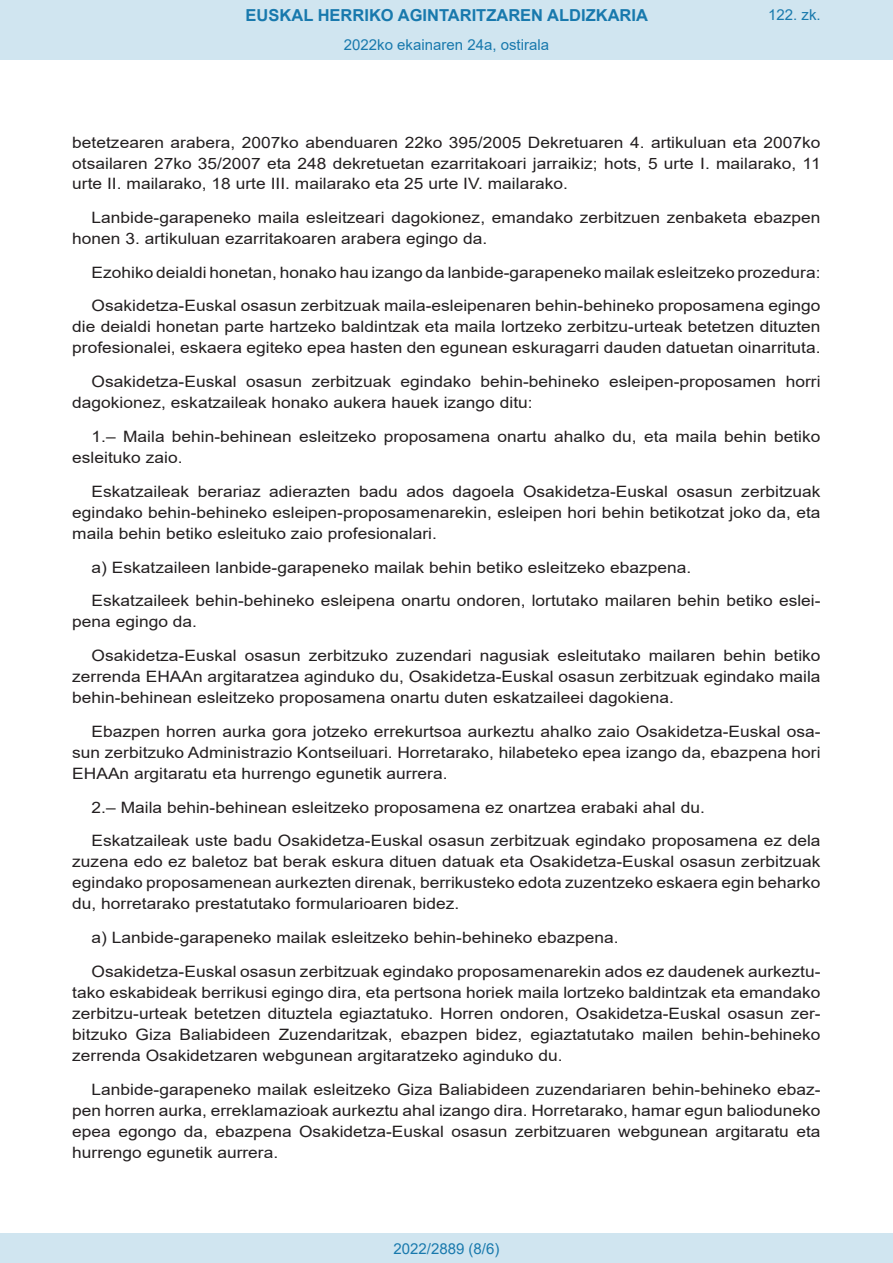
<style>
.page{position:relative;width:893px;height:1263px;background:#fff}
.page>*{position:absolute;margin:0;border:0;box-sizing:border-box;transform-origin:0 0}
.t1{font:700 16.5px "Arial";color:#1879ad}
.BOPVDetalle{font:15.6px/21px "Arial";color:#231f20;text-align:justify;scale:1.11 1}
.Paginacion_Centro{font:15px "Arial";color:#1879ad}
</style>
<div class="page">
<div style="left:0;top:0;width:893px;height:60px;background:#d0e5f0"></div>
<div style="left:0;top:1233px;width:893px;height:30px;background:#d0e5f0"></div>
<p class="t1" style="left:246px;top:3px;width:404px">EUSKAL HERRIKO AGINTARITZAREN ALDIZKARIA</p>
<p class="Paginacion_Centro" style="left:344px;top:35px;width:207px">2022ko ekainaren 24a, ostirala</p>
<p class="Paginacion_Centro" style="left:768px;top:5px;width:54px">122. zk.</p>
<p class="BOPVDetalle" style="left:72px;top:132px;width:676px;line-height:20.5px">betetzearen arabera, 2007ko abenduaren 22ko 395/2005 Dekretuaren 4. artikuluan eta 2007ko otsailaren 27ko 35/2007 eta 248 dekretuetan ezarritakoari jarraikiz; hots, 5 urte I. mailarako, 11 urte II. mailarako, 18 urte III. mailarako eta 25 urte IV. mailarako.</p>
<p class="BOPVDetalle" style="left:72px;top:207px;width:676px;text-indent:19px">Lanbide-garapeneko maila esleitzeari dagokionez, emandako zerbitzuen zenbaketa ebazpen honen 3. artikuluan ezarritakoaren arabera egingo da.</p>
<p class="BOPVDetalle" style="left:92px;top:262px;width:658px">Ezohiko deialdi honetan, honako hau izango da lanbide-garapeneko mailak esleitzeko prozedura:</p>
<p class="BOPVDetalle" style="left:72px;top:295px;width:676px;text-indent:19px">Osakidetza-Euskal osasun zerbitzuak maila-esleipenaren behin-behineko proposamena egingo die deialdi honetan parte hartzeko baldintzak eta maila lortzeko zerbitzu-urteak betetzen dituzten profesionalei, eskaera egiteko epea hasten den egunean eskuragarri dauden datuetan oinarrituta.</p>
<p class="BOPVDetalle" style="left:72px;top:371px;width:676px;text-indent:19px">Osakidetza-Euskal osasun zerbitzuak egindako behin-behineko esleipen-proposamen horri dagokionez, eskatzaileak honako aukera hauek izango ditu:</p>
<p class="BOPVDetalle" style="left:72px;top:426px;width:676px;text-indent:19px">1.– Maila behin-behinean esleitzeko proposamena onartu ahalko du, eta maila behin betiko esleituko zaio.</p>
<p class="BOPVDetalle" style="left:72px;top:481px;width:676px;text-indent:19px">Eskatzaileak berariaz adierazten badu ados dagoela Osakidetza-Euskal osasun zerbitzuak egindako behin-behineko esleipen-proposamenarekin, esleipen hori behin betikotzat joko da, eta maila behin betiko esleituko zaio profesionalari.</p>
<p class="BOPVDetalle" style="left:92px;top:556px;width:542px">a) Eskatzaileen lanbide-garapeneko mailak behin betiko esleitzeko ebazpena.</p>
<p class="BOPVDetalle" style="left:72px;top:590px;width:676px;text-indent:19px">Eskatzaileek behin-behineko esleipena onartu ondoren, lortutako mailaren behin betiko eslei&shy;pena egingo da.</p>
<p class="BOPVDetalle" style="left:72px;top:645px;width:676px;text-indent:19px">Osakidetza-Euskal osasun zerbitzuko zuzendari nagusiak esleitutako mailaren behin betiko zerrenda EHAAn argitaratzea aginduko du, Osakidetza-Euskal osasun zerbitzuak egindako maila behin-behinean esleitzeko proposamena onartu duten eskatzaileei dagokiena.</p>
<p class="BOPVDetalle" style="left:72px;top:721px;width:676px;text-indent:19px">Ebazpen horren aurka gora jotzeko errekurtsoa aurkeztu ahalko zaio Osakidetza-Euskal osa&shy;sun zerbitzuko Administrazio Kontseiluari. Horretarako, hilabeteko epea izango da, ebazpena hori EHAAn argitaratu eta hurrengo egunetik aurrera.</p>
<p class="BOPVDetalle" style="left:92px;top:796px;width:554px">2.– Maila behin-behinean esleitzeko proposamena ez onartzea erabaki ahal du.</p>
<p class="BOPVDetalle" style="left:72px;top:830px;width:676px;text-indent:19px">Eskatzaileak uste badu Osakidetza-Euskal osasun zerbitzuak egindako proposamena ez dela zuzena edo ez baletoz bat berak eskura dituen datuak eta Osakidetza-Euskal osasun zerbitzuak egindako proposamenean aurkezten direnak, berrikusteko edota zuzentzeko eskaera egin beharko du, horretarako prestatutako formularioaren bidez.</p>
<p class="BOPVDetalle" style="left:92px;top:927px;width:476px">a) Lanbide-garapeneko mailak esleitzeko behin-behineko ebazpena.</p>
<p class="BOPVDetalle" style="left:72px;top:961px;width:676px;text-indent:19px">Osakidetza-Euskal osasun zerbitzuak egindako proposamenarekin ados ez daudenek aurkeztu&shy;tako eskabideak berrikusi egingo dira, eta pertsona horiek maila lortzeko baldintzak eta emandako zerbitzu-urteak betetzen dituztela egiaztatuko. Horren ondoren, Osakidetza-Euskal osasun zer&shy;bitzuko Giza Baliabideen Zuzendaritzak, ebazpen bidez, egiaztatutako mailen behin-behineko zerrenda Osakidetzaren webgunean argitaratzeko aginduko du.</p>
<p class="BOPVDetalle" style="left:72px;top:1078px;width:676px;text-indent:19px">Lanbide-garapeneko mailak esleitzeko Giza Baliabideen zuzendariaren behin-behineko ebaz&shy;pen horren aurka, erreklamazioak aurkeztu ahal izango dira. Horretarako, hamar egun balioduneko epea egongo da, ebazpena Osakidetza-Euskal osasun zerbitzuaren webgunean argitaratu eta hurrengo egunetik aurrera.</p>
<p class="Paginacion_Centro" style="left:393px;top:1238px;width:107px">2022/2889 (8/6)</p>
</div>
